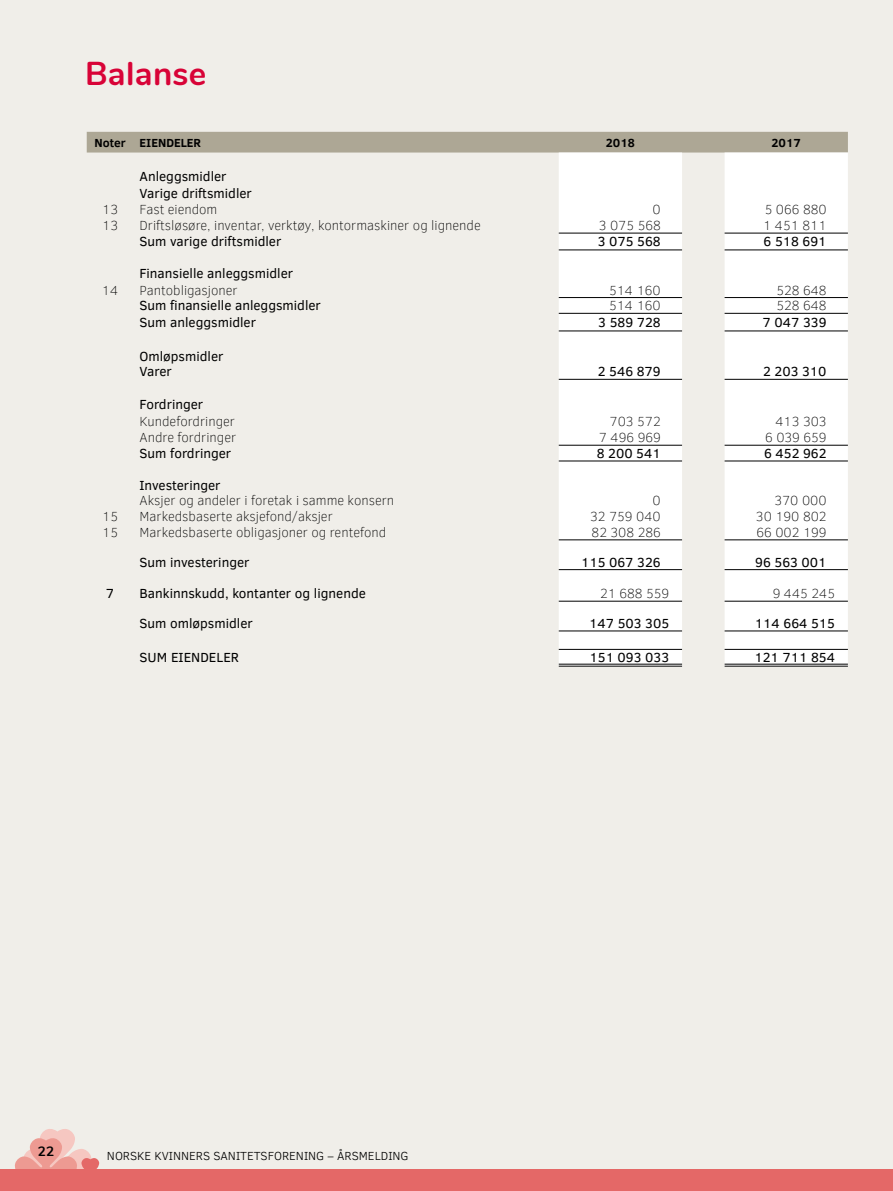
<style>
.page{position:relative;width:893px;height:1191px;background:#f0eee9}
.page>*{position:absolute;margin:0;border:0;box-sizing:border-box;transform-origin:0 0}
.t1{font:700 33px "Nunito";letter-spacing:.01em;color:#d80337}
.t2{font:13.5px/16.6px "Clear Sans";color:#000}
.t3{font:100 13.5px "Clear Sans";color:#000}
.t4{font:700 13.5px "Nunito";color:#000}
.t5{font:300 12px "Clear Sans";color:#000}
.t6{font:700 12px "Clear Sans";color:#000}
</style>
<div class="page">
<svg style="left:15px;top:1129px;width:84px;height:40px"></svg>
<div style="left:0;top:1169px;width:893px;height:22px;background:#e46867"></div>
<div style="left:87px;top:132px;width:761px;height:20px;background:#ada795"></div>
<svg style="left:559px;top:152px;width:289px;height:513px;fill:#fff"></svg>
<hr style="left:559px;top:663px;width:123px;height:3px;background:#fff">
<hr style="left:725px;top:663px;width:123px;height:3px;background:#fff">
<hr style="left:559px;top:297px;width:123px;height:1px;background:#000">
<hr style="left:725px;top:297px;width:123px;height:1px;background:#000">
<hr style="left:559px;top:313px;width:123px;height:1px;background:#000">
<hr style="left:725px;top:313px;width:123px;height:1px;background:#000">
<hr style="left:559px;top:233px;width:123px;height:1px;background:#000">
<hr style="left:725px;top:233px;width:123px;height:1px;background:#000">
<hr style="left:559px;top:249px;width:123px;height:1px;background:#000">
<hr style="left:725px;top:249px;width:123px;height:1px;background:#000">
<hr style="left:559px;top:330px;width:123px;height:1px;background:#000">
<hr style="left:725px;top:330px;width:123px;height:1px;background:#000">
<hr style="left:559px;top:379px;width:123px;height:1px;background:#000">
<hr style="left:725px;top:379px;width:123px;height:1px;background:#000">
<hr style="left:559px;top:445px;width:123px;height:1px;background:#000">
<hr style="left:725px;top:445px;width:123px;height:1px;background:#000">
<hr style="left:559px;top:460px;width:123px;height:1px;background:#000">
<hr style="left:725px;top:460px;width:123px;height:1px;background:#000">
<hr style="left:559px;top:663px;width:123px;height:1px;background:#000">
<hr style="left:559px;top:665px;width:123px;height:1px;background:#000">
<hr style="left:725px;top:663px;width:123px;height:1px;background:#000">
<hr style="left:725px;top:665px;width:123px;height:1px;background:#000">
<hr style="left:559px;top:601px;width:123px;height:1px;background:#000">
<hr style="left:725px;top:601px;width:123px;height:1px;background:#000">
<hr style="left:559px;top:630px;width:123px;height:1px;background:#000">
<hr style="left:725px;top:630px;width:123px;height:1px;background:#000">
<hr style="left:559px;top:649px;width:123px;height:1px;background:#000">
<hr style="left:725px;top:649px;width:123px;height:1px;background:#000">
<hr style="left:559px;top:539px;width:123px;height:1px;background:#000">
<hr style="left:725px;top:539px;width:123px;height:1px;background:#000">
<hr style="left:559px;top:569px;width:123px;height:1px;background:#000">
<hr style="left:725px;top:569px;width:123px;height:1px;background:#000">
<h1 class="t1" style="left:85px;top:49px;width:123px">Balanse</h1>
<p class="t6" style="left:95px;top:134px;width:108px">Noter EIENDELER</p>
<p class="t6" style="left:606px;top:134px;width:31px">2018</p>
<p class="t6" style="left:771px;top:134px;width:31px">2017</p>
<p class="t2" style="left:140px;top:168px;width:114px">Anleggsmidler<br>Varige driftsmidler</p>
<p class="t3" style="left:102px;top:201px;width:17px">13</p>
<p class="t3" style="left:140px;top:201px;width:79px">Fast eiendom</p>
<p class="t3" style="left:653px;top:201px;width:10px">0</p>
<p class="t3" style="left:765px;top:201px;width:63px">5 066 880</p>
<p class="t3" style="left:102px;top:216px;width:17px">13</p>
<p class="t3" style="left:140px;top:216px;width:343px">Driftsløsøre, inventar, verktøy, kontormaskiner og lignende</p>
<p class="t3" style="left:599px;top:216px;width:63px">3 075 568</p>
<p class="t3" style="left:763px;top:216px;width:65px">1 451 811</p>
<p class="t2" style="left:140px;top:233px;width:143px">Sum varige driftsmidler</p>
<p class="t2" style="left:598px;top:233px;width:65px">3 075 568</p>
<p class="t2" style="left:763px;top:233px;width:65px">6 518 691</p>
<p class="t2" style="left:140px;top:265px;width:155px">Finansielle anleggsmidler</p>
<p class="t3" style="left:102px;top:281px;width:18px">14</p>
<p class="t3" style="left:140px;top:281px;width:100px">Pantobligasjoner</p>
<p class="t3" style="left:609px;top:281px;width:53px">514 160</p>
<p class="t3" style="left:776px;top:281px;width:52px">528 648</p>
<p class="t2" style="left:140px;top:297px;width:183px">Sum finansielle anleggsmidler</p>
<p class="t3" style="left:609px;top:297px;width:53px">514 160</p>
<p class="t3" style="left:776px;top:297px;width:52px">528 648</p>
<p class="t2" style="left:140px;top:314px;width:118px">Sum anleggsmidler</p>
<p class="t2" style="left:598px;top:314px;width:64px">3 589 728</p>
<p class="t2" style="left:762px;top:314px;width:66px">7 047 339</p>
<p class="t2" style="left:140px;top:348px;width:86px;line-height:15.8px">Omløpsmidler<br>Varer</p>
<p class="t2" style="left:598px;top:363px;width:65px">2 546 879</p>
<p class="t2" style="left:763px;top:363px;width:65px">2 203 310</p>
<p class="t2" style="left:140px;top:396px;width:65px">Fordringer</p>
<p class="t3" style="left:140px;top:413px;width:97px">Kundefordringer</p>
<p class="t3" style="left:609px;top:413px;width:53px">703 572</p>
<p class="t3" style="left:775px;top:413px;width:53px">413 303</p>
<p class="t3" style="left:140px;top:429px;width:98px">Andre fordringer</p>
<p class="t3" style="left:599px;top:429px;width:63px">7 496 969</p>
<p class="t3" style="left:765px;top:429px;width:63px">6 039 659</p>
<p class="t2" style="left:140px;top:445px;width:93px">Sum fordringer</p>
<p class="t2" style="left:597px;top:445px;width:66px">8 200 541</p>
<p class="t2" style="left:764px;top:445px;width:64px">6 452 962</p>
<p class="t2" style="left:140px;top:476px;width:83px">Investeringer</p>
<p class="t3" style="left:140px;top:492px;width:256px">Aksjer og andeler i foretak i samme konsern</p>
<p class="t3" style="left:653px;top:492px;width:10px">0</p>
<p class="t3" style="left:774px;top:492px;width:54px">370 000</p>
<p class="t3" style="left:102px;top:507px;width:17px">15</p>
<p class="t3" style="left:140px;top:507px;width:195px">Markedsbaserte aksjefond/aksjer</p>
<p class="t3" style="left:590px;top:507px;width:72px">32 759 040</p>
<p class="t3" style="left:756px;top:507px;width:72px">30 190 802</p>
<p class="t3" style="left:102px;top:523px;width:17px">15</p>
<p class="t3" style="left:140px;top:523px;width:248px">Markedsbaserte obligasjoner og rentefond</p>
<p class="t3" style="left:592px;top:523px;width:71px">82 308 286</p>
<p class="t3" style="left:756px;top:523px;width:72px">66 002 199</p>
<p class="t2" style="left:140px;top:553px;width:112px">Sum investeringer</p>
<p class="t2" style="left:581px;top:553px;width:81px">115 067 326</p>
<p class="t2" style="left:755px;top:553px;width:73px">96 563 001</p>
<p class="t2" style="left:106px;top:585px;width:10px">7</p>
<p class="t2" style="left:140px;top:585px;width:228px">Bankinnskudd, kontanter og lignende</p>
<p class="t3" style="left:600px;top:584px;width:71px">21 688 559</p>
<p class="t3" style="left:773px;top:584px;width:64px">9 445 245</p>
<p class="t2" style="left:140px;top:615px;width:115px">Sum omløpsmidler</p>
<p class="t2" style="left:589px;top:615px;width:82px">147 503 305</p>
<p class="t2" style="left:755px;top:615px;width:82px">114 664 515</p>
<p class="t2" style="left:139px;top:649px;width:101px">SUM EIENDELER</p>
<p class="t2" style="left:589px;top:649px;width:81px">151 093 033</p>
<p class="t2" style="left:754px;top:649px;width:82px">121 711 854</p>
<p class="t4" style="left:38px;top:1140px;width:18px">22</p>
<p class="t5" style="left:107px;top:1148px;width:303px">NORSKE KVINNERS SANITETSFORENING – ÅRSMELDING</p>
</div>
